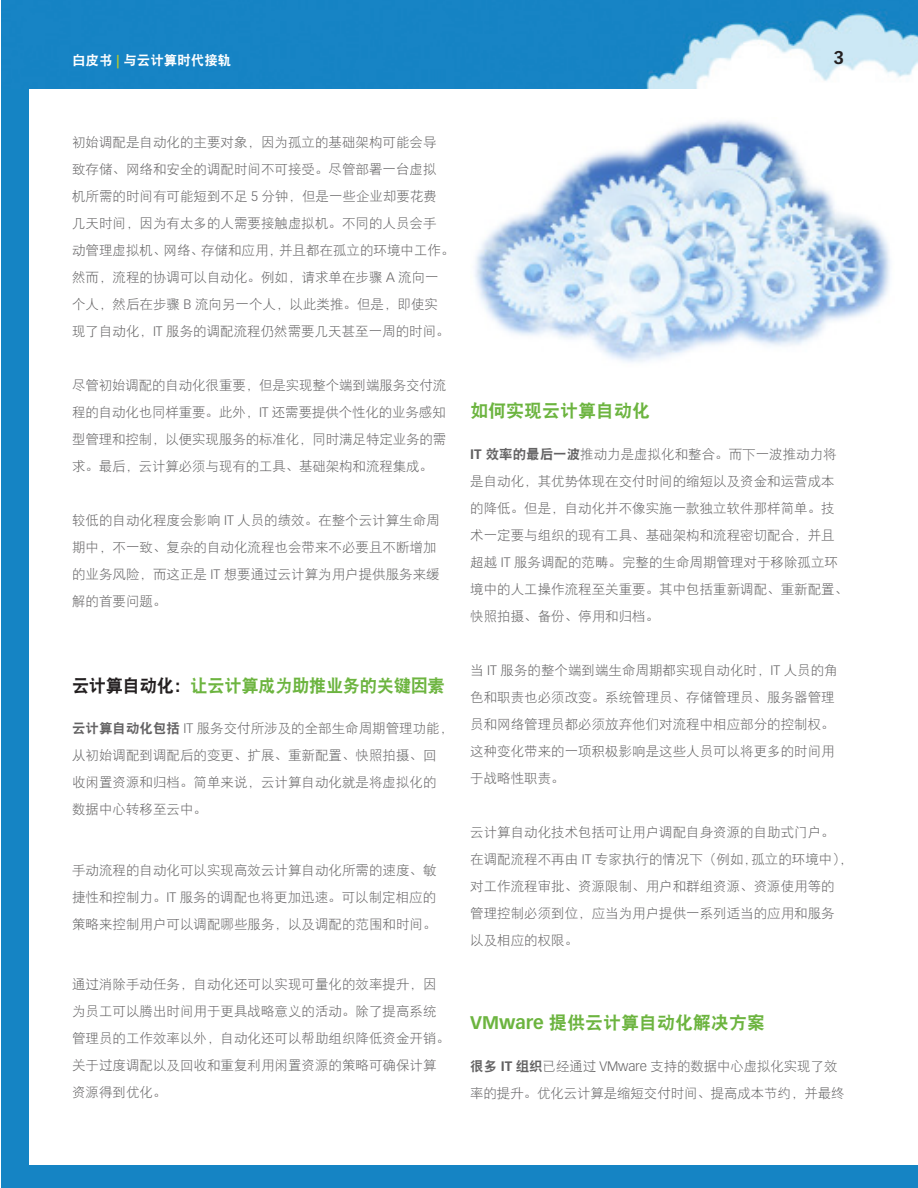
<style>
.page{position:relative;width:918px;height:1188px;background:#fff}
.page>*{position:absolute;margin:0;border:0;box-sizing:border-box;transform-origin:0 0}
.t1{font:18px "DF Hei W9";color:#6cb43f}
.t2{font:18px "DF Hei W9";letter-spacing:-.02em;color:#6cb43f;scale:.96 1}
.t3{font:700 18px "Vectora LH";color:#231f20}
.t4{font:13.5px/27px "DF Hei W3";color:#636263}
.t5{font:13.5px "DF Hei W9";color:#fff}
.s1{font-family:"Vectora LH";font-weight:700;color:#c1ce23}
.s2{font-family:"Vectora LH";font-weight:300}
.s3{color:#231f20}
.s4{font-family:"DF Hei W9"}
.s5{font-family:"Vectora LH";font-weight:700}
</style>
<div class="page">
<div style="left:1px;top:0;width:917px;height:1188px;background:#1584c4"></div>
<div style="left:30px;top:0;width:888px;height:1165px;background:#fff"></div>
<img style="left:30px;top:0;width:888px;height:88px">
<img style="left:475px;top:120px;width:415px;height:242px">
<p class="t5" style="left:72px;top:53px;width:161px">白皮书 <span class="s1">|</span> 与云计算时代接轨</p>
<p class="t3" style="left:833px;top:47px;width:12px">3</p>
<p class="t4" style="left:72px;top:129px;width:384px">初始调配是自动化的主要对象，因为孤立的基础架构可能会导<br>致存储、网络和安全的调配时间不可接受。尽管部署一台虚拟<br>机所需的时间有可能短到不足 <span class="s2">5</span> 分钟，但是一些企业却要花费<br>几天时间，因为有太多的人需要接触虚拟机。不同的人员会手<br>动管理虚拟机、网络、存储和应用，并且都在孤立的环境中工作。然而，流程的协调可以自动化。例如，请求单在步骤 <span class="s2">A</span> 流向一个人，然后在步骤 <span class="s2">B</span> 流向另一个人，以此类推。但是，即使实现了自动化，<span class="s2">IT</span> 服务的调配流程仍然需要几天甚至一周的时间。</p>
<p class="t4" style="left:72px;top:372px;width:376px;text-align:justify">尽管初始调配的自动化很重要，但是实现整个端到端服务交付流程的自动化也同样重要。此外，<span class="s2">IT</span> 还需要提供个性化的业务感知型管理和控制，以便实现服务的标准化，同时满足特定业务的需求。最后，云计算必须与现有的工具、基础架构和流程集成。</p>
<p class="t4" style="left:72px;top:507px;width:369px">较低的自动化程度会影响 <span class="s2">IT</span> 人员的绩效。在整个云计算生命周期中，不一致、复杂的自动化流程也会带来不必要且不断增加的业务风险，而这正是 <span class="s2">IT</span> 想要通过云计算为用户提供服务来缓解的首要问题。</p>
<p class="t2" style="left:72px;top:677px;width:390px"><span class="s3">云计算自动化：</span>让云计算成为助推业务的关键因素</p>
<p class="t4" style="left:72px;top:715px;width:383px"><span class="s4">云计算自动化包括</span> <span class="s2">IT</span> 服务交付所涉及的全部生命周期管理功能，从初始调配到调配后的变更、扩展、重新配置、快照拍摄、回收闲置资源和归档。简单来说，云计算自动化就是将虚拟化的数据中心转移至云中。</p>
<p class="t4" style="left:72px;top:856px;width:366px;text-align:justify">手动流程的自动化可以实现高效云计算自动化所需的速度、敏捷性和控制力。<span class="s2">IT</span> 服务的调配也将更加迅速。可以制定相应的策略来控制用户可以调配哪些服务，以及调配的范围和时间。</p>
<p class="t4" style="left:72px;top:971px;width:379px">通过消除手动任务，自动化还可以实现可量化的效率提升，因为员工可以腾出时间用于更具战略意义的活动。除了提高系统管理员的工作效率以外，自动化还可以帮助组织降低资金开销。关于过度调配以及回收和重复利用闲置资源的策略可确保计算资源得到优化。</p>
<p class="t1" style="left:470px;top:402px;width:181px">如何实现云计算自动化</p>
<p class="t4" style="left:470px;top:440px;width:379px"><span class="s5">IT</span> <span class="s4">效率的最后一波</span>推动力是虚拟化和整合。而下一波推动力将是自动化，其优势体现在交付时间的缩短以及资金和运营成本的降低。但是，自动化并不像实施一款独立软件那样简单。技术一定要与组织的现有工具、基础架构和流程密切配合，并且超越 <span class="s2">IT</span> 服务调配的范畴。完整的生命周期管理对于移除孤立环境中的人工操作流程至关重要。其中包括重新调配、重新配置、快照拍摄、备份、停用和归档。</p>
<p class="t4" style="left:470px;top:656px;width:369px">当 <span class="s2">IT</span> 服务的整个端到端生命周期都实现自动化时，<span class="s2">IT</span> 人员的角色和职责也必须改变。系统管理员、存储管理员、服务器管理员和网络管理员都必须放弃他们对流程中相应部分的控制权。这种变化带来的一项积极影响是这些人员可以将更多的时间用于战略性职责。</p>
<p class="t4" style="left:470px;top:818px;width:384px">云计算自动化技术包括可让用户调配自身资源的自助式门户。<br>在调配流程不再由 <span class="s2">IT</span> 专家执行的情况下（例如，孤立的环境中），对工作流程审批、资源限制、用户和群组资源、资源使用等的<br>管理控制必须到位，应当为用户提供一系列适当的应用和服务<br>以及相应的权限。</p>
<p class="t1" style="left:470px;top:1014px;width:296px"><span class="s5">VMware</span> 提供云计算自动化解决方案</p>
<p class="t4" style="left:470px;top:1052px;width:376px"><span class="s4">很多</span> <span class="s5">IT</span> <span class="s4">组织</span>已经通过 <span class="s2">VMware</span> 支持的数据中心虚拟化实现了效率的提升。优化云计算是缩短交付时间、提高成本节约，并最终</p>
</div>
